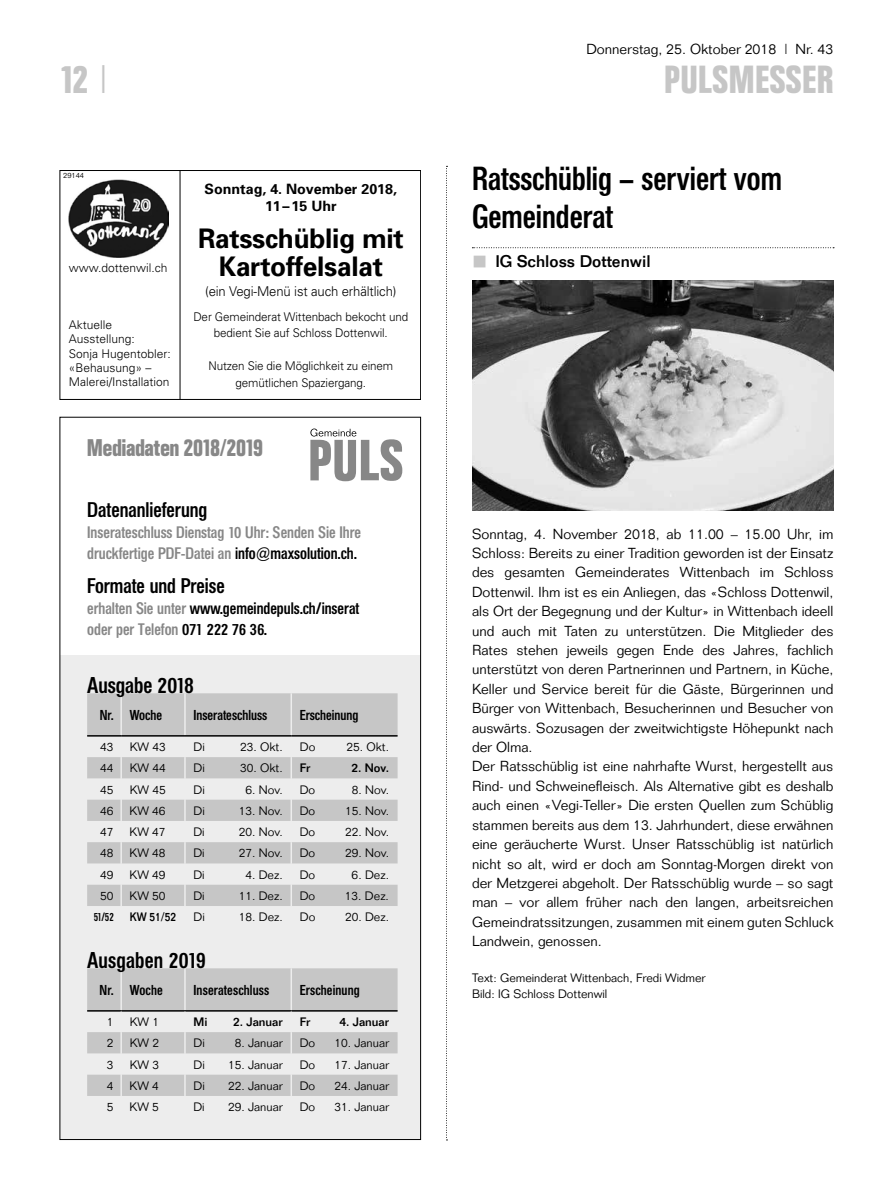
<style>
.page{position:relative;width:893px;height:1191px;background:#fff}
.page>*{position:absolute;margin:0;border:0;box-sizing:border-box;transform-origin:0 0}
.t1{font:700 39px "Folio Condensed BQ";letter-spacing:.02em;color:#c6c6c6}
.t2{font:500 33px/38.7px "Folio Condensed BQ";color:#000}
.t3{font:700 27px/28.5px "Univers";letter-spacing:-.01em;color:#000;text-align:center}
.t4{font:700 24px "Folio Condensed BQ";color:#878787}
.t5{font:500 22.5px "Folio Condensed BQ";color:#000}
.t6{font:500 21px "Folio Condensed BQ";color:#000}
.t7{font:500 16.5px/21px "Folio Condensed BQ";color:#878787}
.t8{font:500 16.5px/21px "Folio Condensed BQ";color:#000}
.t9{font:500 16.5px "Folio";color:#000}
.t10{font:300 14.25px/19.4px "Folio";color:#000}
.t11{font:500 14.25px "Folio Condensed BQ";letter-spacing:.01em;color:#000}
.t12{font:700 14.25px/16.5px "Univers";color:#000;text-align:center}
.t13{font:300 13.5px "Univers";letter-spacing:-.01em;color:#000}
.t14{font:300 12px/16.5px "Folio";color:#000}
.t15{font:300 12px/14.4px "Univers";letter-spacing:-.01em;color:#000;text-align:center}
.t16{font:500 12px "Folio";color:#000}
.t17{font:500 12px "Folio";color:#000;scale:.85 1}
.t18{font:500 12px "Folio Condensed BQ";color:#000;scale:.85 1}
.t19{font:300 7.5px "Folio";color:#000}
.s1{font-family:"Folio";font-weight:300}
.s2{color:#000}
.s3{color:#878787}
</style>
<div class="page">
<svg style="left:446px;top:166px;width:1px;height:974px"></svg>
<div style="left:60px;top:170px;width:361px;height:230px;border:1px solid #000"></div>
<hr style="left:180px;top:170px;width:1px;height:229px;background:#000">
<img style="left:69px;top:179px;width:99px;height:78px">
<svg style="left:472px;top:247px;width:362px;height:1px"></svg>
<img style="left:472px;top:281px;width:361px;height:229px">
<div style="left:60px;top:655px;width:361px;height:484px;background:#ededed"></div>
<svg style="left:310px;top:428px;width:92px;height:53px"></svg>
<svg style="left:87px;top:693px;width:311px;height:213px"></svg>
<hr style="left:87px;top:735px;width:34px;height:1px;background:#000">
<hr style="left:121px;top:735px;width:64px;height:1px;background:#000">
<hr style="left:185px;top:735px;width:106px;height:1px;background:#000">
<hr style="left:291px;top:735px;width:107px;height:1px;background:#000">
<svg style="left:87px;top:968px;width:311px;height:128px"></svg>
<p class="t10" style="left:586px;top:39px;width:249px">Donnerstag, 25. Oktober 2018 | Nr. 43</p>
<h1 class="t1" style="left:60px;top:58px;width:50px">12 <span class="s1">|</span></h1>
<h1 class="t1" style="left:664px;top:58px;width:171px">PULSMESSER</h1>
<p class="t19" style="left:63px;top:171px;width:22px">29144</p>
<p class="t15" style="left:69px;top:261px;width:100px">www.dottenwil.ch</p>
<p class="t15" style="left:69px;top:317px;width:104px;text-align:left">Aktuelle<br>Ausstellung:<br>Sonja Hugentobler: «Behausung» –<br>Malerei/Installation</p>
<p class="t12" style="left:205px;top:181px;width:194px">Sonntag, 4. November 2018,<br>11 – 15 Uhr</p>
<h3 class="t3" style="left:198px;top:224px;width:207px">Ratsschüblig mit<br>Kartoffelsalat</h3>
<p class="t13" style="left:205px;top:283px;width:193px">(ein Vegi-Menü ist auch erhältlich)</p>
<p class="t15" style="left:193px;top:308px;width:216px;line-height:16.5px">Der Gemeinderat Wittenbach bekocht und bedient Sie auf Schloss Dottenwil.</p>
<p class="t15" style="left:208px;top:358px;width:186px;line-height:16.5px">Nutzen Sie die Möglichkeit zu einem gemütlichen Spaziergang.</p>
<h3 class="t4" style="left:87px;top:434px;width:177px">Mediadaten 2018/2019</h3>
<h3 class="t6" style="left:87px;top:498px;width:122px">Datenanlieferung</h3>
<p class="t7" style="left:87px;top:522px;width:275px">Inserateschluss Dienstag 10 Uhr: Senden Sie Ihre druckfertige PDF-Datei an <span class="s2">info@maxsolution.ch.</span></p>
<h3 class="t6" style="left:87px;top:574px;width:139px">Formate und Preise</h3>
<p class="t8" style="left:87px;top:598px;width:274px"><span class="s3">erhalten Sie unter</span> www.gemeindepuls.ch/inserat <span class="s3">oder per Telefon</span> 071 222 76 36.</p>
<h3 class="t5" style="left:87px;top:673px;width:108px">Ausgabe 2018</h3>
<p class="t11" style="left:100px;top:707px;width:64px">Nr. Woche</p>
<p class="t11" style="left:193px;top:707px;width:75px">Inserateschluss</p>
<p class="t11" style="left:300px;top:707px;width:60px">Erscheinung</p>
<p class="t14" style="left:100px;top:738px;width:15px">43</p>
<p class="t14" style="left:130px;top:738px;width:38px">KW 43</p>
<p class="t14" style="left:193px;top:738px;width:13px">Di</p>
<p class="t14" style="left:240px;top:738px;width:44px">23. Okt.</p>
<p class="t14" style="left:300px;top:738px;width:17px">Do</p>
<p class="t14" style="left:347px;top:738px;width:44px">25. Okt.</p>
<p class="t14" style="left:100px;top:760px;width:15px">44</p>
<p class="t14" style="left:130px;top:760px;width:38px">KW 44</p>
<p class="t14" style="left:193px;top:760px;width:13px">Di</p>
<p class="t14" style="left:240px;top:760px;width:44px">30. Okt.</p>
<p class="t16" style="left:300px;top:761px;width:12px">Fr</p>
<p class="t16" style="left:351px;top:761px;width:39px">2. Nov.</p>
<p class="t14" style="left:100px;top:781px;width:15px">45</p>
<p class="t14" style="left:130px;top:781px;width:38px">KW 45</p>
<p class="t14" style="left:193px;top:781px;width:13px">Di</p>
<p class="t14" style="left:246px;top:781px;width:39px">6. Nov.</p>
<p class="t14" style="left:300px;top:781px;width:17px">Do</p>
<p class="t14" style="left:352px;top:781px;width:39px">8. Nov.</p>
<p class="t14" style="left:100px;top:802px;width:15px">46</p>
<p class="t14" style="left:130px;top:802px;width:38px">KW 46</p>
<p class="t14" style="left:193px;top:802px;width:13px">Di</p>
<p class="t14" style="left:239px;top:802px;width:45px">13. Nov.</p>
<p class="t14" style="left:300px;top:802px;width:17px">Do</p>
<p class="t14" style="left:345px;top:802px;width:45px">15. Nov.</p>
<p class="t14" style="left:100px;top:823px;width:15px">47</p>
<p class="t14" style="left:130px;top:823px;width:38px">KW 47</p>
<p class="t14" style="left:193px;top:823px;width:13px">Di</p>
<p class="t14" style="left:239px;top:823px;width:45px">20. Nov.</p>
<p class="t14" style="left:300px;top:823px;width:17px">Do</p>
<p class="t14" style="left:345px;top:823px;width:45px">22. Nov.</p>
<p class="t14" style="left:100px;top:845px;width:15px">48</p>
<p class="t14" style="left:130px;top:845px;width:38px">KW 48</p>
<p class="t14" style="left:193px;top:845px;width:13px">Di</p>
<p class="t14" style="left:239px;top:845px;width:45px">27. Nov.</p>
<p class="t14" style="left:300px;top:845px;width:17px">Do</p>
<p class="t14" style="left:345px;top:845px;width:45px">29. Nov.</p>
<p class="t14" style="left:100px;top:866px;width:15px">49</p>
<p class="t14" style="left:130px;top:866px;width:38px">KW 49</p>
<p class="t14" style="left:193px;top:866px;width:13px">Di</p>
<p class="t14" style="left:245px;top:866px;width:39px">4. Dez.</p>
<p class="t14" style="left:300px;top:866px;width:17px">Do</p>
<p class="t14" style="left:352px;top:866px;width:39px">6. Dez.</p>
<p class="t14" style="left:100px;top:887px;width:15px">50</p>
<p class="t14" style="left:130px;top:887px;width:38px">KW 50</p>
<p class="t14" style="left:193px;top:887px;width:13px">Di</p>
<p class="t14" style="left:239px;top:887px;width:46px">11. Dez.</p>
<p class="t14" style="left:300px;top:887px;width:17px">Do</p>
<p class="t14" style="left:345px;top:887px;width:46px">13. Dez.</p>
<p class="t18" style="left:94px;top:910px;width:25px">51/52</p>
<p class="t17" style="left:130px;top:909px;width:56px">KW 51/52</p>
<p class="t14" style="left:193px;top:908px;width:13px">Di</p>
<p class="t14" style="left:239px;top:908px;width:46px">18. Dez.</p>
<p class="t14" style="left:300px;top:908px;width:17px">Do</p>
<p class="t14" style="left:345px;top:908px;width:46px">20. Dez.</p>
<h3 class="t5" style="left:87px;top:948px;width:120px">Ausgaben 2019</h3>
<p class="t11" style="left:100px;top:982px;width:65px">Nr. Woche</p>
<p class="t11" style="left:193px;top:982px;width:77px">Inserateschluss</p>
<p class="t11" style="left:300px;top:982px;width:61px">Erscheinung</p>
<p class="t14" style="left:107px;top:1013px;width:8px">1</p>
<p class="t14" style="left:130px;top:1013px;width:31px">KW 1</p>
<p class="t16" style="left:193px;top:1014px;width:15px">Mi</p>
<p class="t16" style="left:233px;top:1014px;width:51px">2. Januar</p>
<p class="t16" style="left:300px;top:1014px;width:12px">Fr</p>
<p class="t16" style="left:339px;top:1014px;width:51px">4. Januar</p>
<p class="t14" style="left:107px;top:1034px;width:8px">2</p>
<p class="t14" style="left:130px;top:1034px;width:31px">KW 2</p>
<p class="t14" style="left:193px;top:1034px;width:13px">Di</p>
<p class="t14" style="left:235px;top:1034px;width:50px">8. Januar</p>
<p class="t14" style="left:300px;top:1034px;width:17px">Do</p>
<p class="t14" style="left:334px;top:1034px;width:56px">10. Januar</p>
<p class="t14" style="left:107px;top:1056px;width:8px">3</p>
<p class="t14" style="left:130px;top:1056px;width:31px">KW 3</p>
<p class="t14" style="left:193px;top:1056px;width:13px">Di</p>
<p class="t14" style="left:228px;top:1056px;width:56px">15. Januar</p>
<p class="t14" style="left:300px;top:1056px;width:17px">Do</p>
<p class="t14" style="left:334px;top:1056px;width:56px">17. Januar</p>
<p class="t14" style="left:107px;top:1077px;width:8px">4</p>
<p class="t14" style="left:130px;top:1077px;width:31px">KW 4</p>
<p class="t14" style="left:193px;top:1077px;width:13px">Di</p>
<p class="t14" style="left:228px;top:1077px;width:56px">22. Januar</p>
<p class="t14" style="left:300px;top:1077px;width:17px">Do</p>
<p class="t14" style="left:334px;top:1077px;width:56px">24. Januar</p>
<p class="t14" style="left:107px;top:1098px;width:8px">5</p>
<p class="t14" style="left:130px;top:1098px;width:31px">KW 5</p>
<p class="t14" style="left:193px;top:1098px;width:13px">Di</p>
<p class="t14" style="left:228px;top:1098px;width:56px">29. Januar</p>
<p class="t14" style="left:300px;top:1098px;width:17px">Do</p>
<p class="t14" style="left:334px;top:1098px;width:56px">31. Januar</p>
<h2 class="t2" style="left:472px;top:160px;width:312px">Ratsschüblig – serviert vom<br>Gemeinderat</h2>
<p class="t9" style="left:495px;top:251px;width:157px">IG Schloss Dottenwil</p>
<p class="t10" style="left:472px;top:524px;width:363px">Sonntag, 4. November 2018, ab 11.00 – 15.00 Uhr, im Schloss: Bereits zu einer Tradition geworden ist der Einsatz des gesamten Gemeinderates Wittenbach im Schloss Dottenwil. Ihm ist es ein Anliegen, das «Schloss Dottenwil, als Ort der Begegnung und der Kultur» in Wittenbach ideell und auch mit Taten zu unterstützen. Die Mitglieder des Rates stehen jeweils gegen Ende des Jahres, fachlich unterstützt von deren Partnerinnen und Partnern, in Küche, Keller und Service bereit für die Gäste, Bürgerinnen und Bürger von Wittenbach, Besucherinnen und Besucher von auswärts. Sozusagen der zweitwichtigste Höhepunkt nach der Olma.<br>Der Ratsschüblig ist eine nahrhafte Wurst, hergestellt aus Rind- und Schweinefleisch. Als Alternative gibt es deshalb auch einen «Vegi-Teller» Die ersten Quellen zum Schüblig stammen bereits aus dem 13. Jahrhundert, diese erwähnen eine geräucherte Wurst. Unser Ratsschüblig ist natürlich nicht so alt, wird er doch am Sonntag-Morgen direkt von der Metzgerei abgeholt. Der Ratsschüblig wurde – so sagt man – vor allem früher nach den langen, arbeitsreichen Gemeindratssitzungen, zusammen mit einem guten Schluck Landwein, genossen.</p>
<p class="t14" style="left:472px;top:969px;width:235px">Text: Gemeinderat Wittenbach, Fredi Widmer<br>Bild: IG Schloss Dottenwil</p>
</div>
